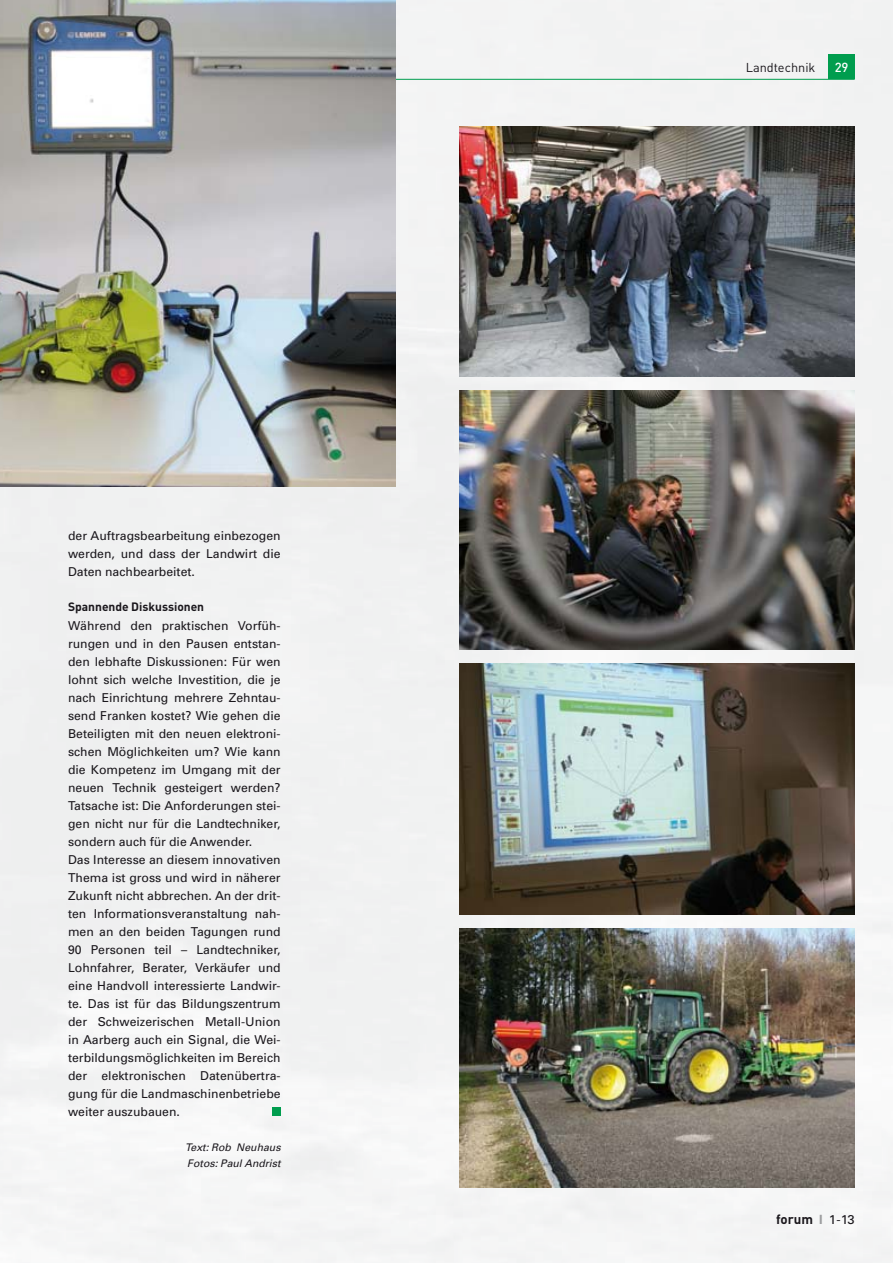
<style>
.page{position:relative;width:893px;height:1263px;background:#fff}
.page>*{position:absolute;margin:0;border:0;box-sizing:border-box;transform-origin:0 0}
.t1{font:700 13.35px "DIN";color:#1a171c}
.t2{font:500 13.05px "DIN";color:#fff}
.t3{font:12.75px "DIN";color:#1a171c}
.t4{font:12.3px/18px "Univers";color:#1a171c;text-align:justify}
.t5{font:700 12px "DIN";color:#1a171c}
.t6{font:italic 10.5px/16.5px "Univers";color:#1a171c}
.s1{font-family:"Univers";font-size:12.75px;color:#9c9d9f}
.s2{font-family:"Univers";font-weight:400;font-size:12.75px}
</style>
<div class="page">
<div style="left:0;top:0;width:855px;height:845px;background:#f1f2f2"></div>
<div style="left:0;top:845px;width:857px;height:418px;background:#f3f4f4"></div>
<div style="left:828px;top:54px;width:27px;height:25px;background:#009d4e"></div>
<hr style="left:68px;top:79px;width:787px;height:1px;background:#009d4e">
<div style="left:272px;top:1108px;width:9px;height:8px;background:#009d4e"></div>
<img style="left:459px;top:928px;width:396px;height:259px">
<img style="left:459px;top:126px;width:396px;height:251px">
<img style="left:459px;top:390px;width:396px;height:260px">
<img style="left:459px;top:664px;width:396px;height:251px">
<img style="left:0;top:0;width:395px;height:486px">
<p class="t4" style="left:68px;top:528px;width:214px">der Auftragsbearbeitung einbezogen werden, und dass der Landwirt die Daten nachbearbeitet.</p>
<p class="t5" style="left:68px;top:602px;width:138px">Spannende Diskussionen</p>
<p class="t4" style="left:68px;top:618px;width:214px;text-align:left">Während den praktischen Vorfüh&shy;rungen und in den Pausen entstan&shy;den lebhafte Diskussionen: Für wen lohnt sich welche Investition, die je nach Einrichtung mehrere Zehntau&shy;send Franken kostet? Wie gehen die Beteiligten mit den neuen elektroni&shy;schen Möglichkeiten um? Wie kann die Kompetenz im Umgang mit der neuen Technik gesteigert werden?<br>Tatsache ist: Die Anforderungen stei&shy;gen nicht nur für die Landtechniker, sondern auch für die Anwender.<br>Das Interesse an diesem innovativen Thema ist gross und wird in näherer Zukunft nicht abbrechen. An der drit&shy;ten Informationsveranstaltung nah&shy;men an den beiden Tagungen rund 90 Personen teil – Landtechniker, Lohnfahrer, Berater, Verkäufer und eine Handvoll interessierte Landwir&shy;te. Das ist für das Bildungszentrum der Schweizerischen Metall-Union in Aarberg auch ein Signal, die Wei&shy;terbildungsmöglichkeiten im Bereich der elektronischen Datenübertra&shy;gung für die Landmaschinenbetriebe weiter auszubauen.</p>
<p class="t6" style="left:185px;top:1139px;width:97px">Text: Rob Neuhaus<br>Fotos: Paul Andrist</p>
<p class="t3" style="left:746px;top:63px;width:71px">Landtechnik</p>
<p class="t2" style="left:835px;top:63px;width:15px">29</p>
<p class="t1" style="left:776px;top:1214px;width:80px">forum <span class="s1">I</span> <span class="s2">1-13</span></p>
</div>
